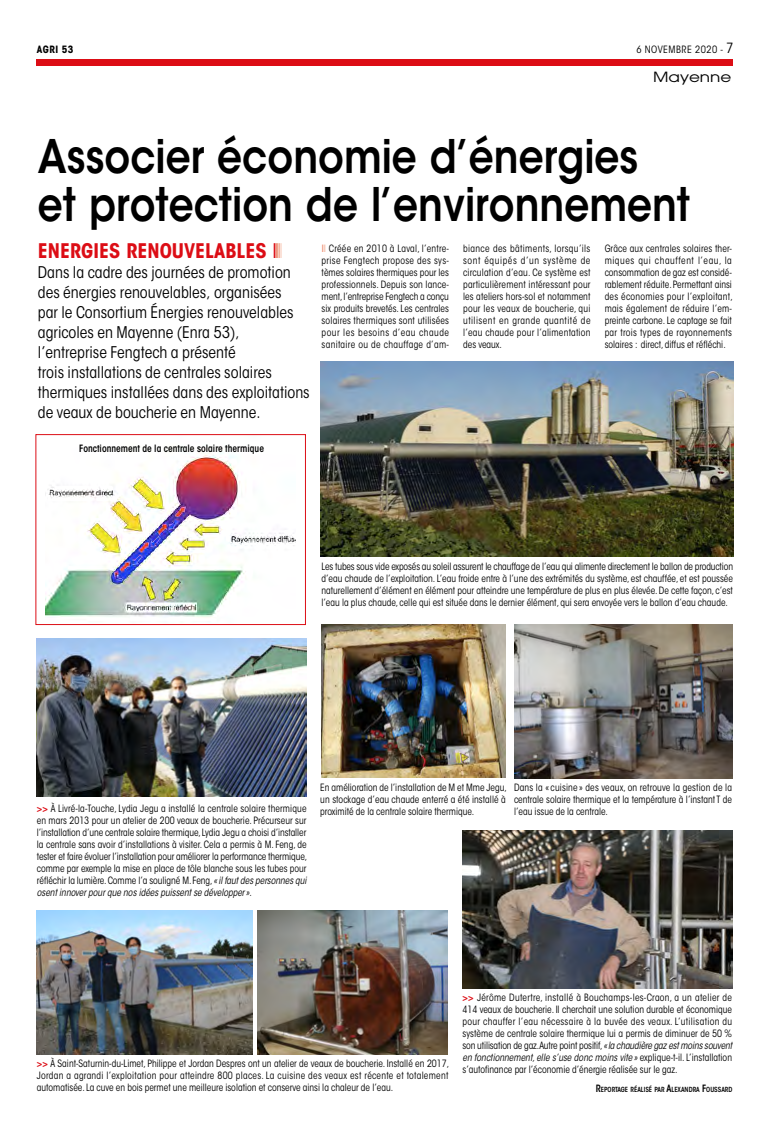
<style>
.page{position:relative;width:769px;height:1134px;background:#fff}
.page>*{position:absolute;margin:0;border:0;box-sizing:border-box;transform-origin:0 0}
.t1{font:46px/48px "ITC Avant Garde MM 575 750";color:#000;scale:.85 1}
.t2{font:20px "ITC Avant Garde MM 740 450";color:#dc0d15}
.t3{font:16px/20px "ITC Avant Garde MM 325 450";color:#000}
.t4{font:14px "Avant Garde";color:#000;scale:1.2 1}
.t5{font:10px/12px "ITC Avant Garde MM 325 450";color:#000;text-align:justify;scale:.95 1}
.t6{font:10px "ITC Avant Garde MM Oblique 325 450";color:#000;scale:.95 1}
.t7{font:10px "ITC Avant Garde MM 580 450";color:#000;scale:.95 1}
.t8{font:10px "ITC Avant Garde MM 325 450";letter-spacing:.05em;color:#000}
.t9{font:10px "ITC Avant Garde MM 740 450";letter-spacing:.05em;color:#000}
.t10{font:7px "ITC Avant Garde MM SC700 580 450";color:#000;scale:.95 1}
.s1{font-size:14px}
.s2{color:#eb8162}
.s3{color:#f3ae95}
.s4{color:#fad8ca}
.s5{font-family:"ITC Avant Garde MM 445 750";color:#fad8ca}
.s6{font-family:"ITC Avant Garde MM 580 450";color:#dc0d15}
.s7{font-family:"ITC Avant Garde MM Oblique 325 450"}
.s8{font-family:"ITC Avant Garde MM 325 450"}
.s9{font-size:10px}
</style>
<div class="page">
<div style="left:37px;top:60px;width:694px;height:5px;background:#dc0d15"></div>
<img style="left:37px;top:639px;width:269px;height:158px">
<img style="left:321px;top:625px;width:184px;height:152px">
<img style="left:514px;top:625px;width:217px;height:153px">
<img style="left:257px;top:911px;width:190px;height:144px">
<img style="left:45px;top:453px;width:251px;height:165px">
<div style="left:35px;top:434px;width:271px;height:191px;border:1px solid #fff"></div>
<img style="left:320px;top:361px;width:412px;height:196px">
<img style="left:37px;top:911px;width:216px;height:144px">
<img style="left:462px;top:830px;width:270px;height:158px">
<p class="t9" style="left:37px;top:44px;width:38px">AGRI 53</p>
<p class="t8" style="left:636px;top:44px;width:99px">6 NOVEMBRE 2020 - <span class="s1">7</span></p>
<h3 class="t4" style="left:652px;top:68px;width:67px">Mayenne</h3>
<h1 class="t1" style="left:38px;top:133px;width:768px">Associer économie d’énergies<br>et protection de l’environnement</h1>
<p class="t5" style="left:321px;top:243px;width:135px"><span class="s2">l</span><span class="s3">l</span><span class="s4">l</span> Créée en 2010 à Laval, l’entre&shy;prise Fengtech propose des sys&shy;tèmes solaires thermiques pour les professionnels. Depuis son lance&shy;ment, l’entreprise Fengtech a conçu six produits brevetés. Les centrales solaires thermiques sont utilisées pour les besoins d’eau chaude sanitaire ou de chauffage d’am-</p>
<p class="t5" style="left:463px;top:243px;width:135px">biance des bâtiments, lorsqu’ils sont équipés d’un système de circulation d’eau. Ce système est particulièrement intéressant pour les ateliers hors-sol et notamment pour les veaux de boucherie, qui utilisent en grande quantité de l’eau chaude pour l’alimentation des veaux.</p>
<p class="t5" style="left:604px;top:243px;width:136px">Grâce aux centrales solaires ther&shy;miques qui chauffent l’eau, la consommation de gaz est considé&shy;rablement réduite. Permettant ainsi des économies pour l’exploitant, mais également de réduire l’em&shy;preinte carbone. Le captage se fait par trois types de rayonnements solaires : direct, diffus et réfléchi.</p>
<h2 class="t2" style="left:38px;top:239px;width:246px">ENERGIES RENOUVELABLES <span class="s5">l</span></h2>
<p class="t3" style="left:38px;top:263px;width:273px">Dans la cadre des journées de promotion des énergies renouvelables, organisées<br>par le Consortium Énergies renouvelables agricoles en Mayenne (Enra 53), l’entreprise Fengtech a présenté<br>trois installations de centrales solaires thermiques installées dans des exploitations de veaux de boucherie en Mayenne.</p>
<p class="t7" style="left:79px;top:443px;width:196px">Fonctionnement de la centrale solaire thermique</p>
<p class="t5" style="left:321px;top:561px;width:434px">Les tubes sous vide exposés au soleil assurent le chauffage de l’eau qui alimente directement le ballon de production d’eau chaude de l’exploitation. L’eau froide entre à l’une des extrémités du système, est chauffée, et est poussée naturellement d’élément en élément pour atteindre une température de plus en plus élevée. De cette façon, c’est l’eau la plus chaude, celle qui est située dans le dernier élément, qui sera envoyée vers le ballon d’eau chaude.</p>
<p class="t5" style="left:37px;top:802px;width:286px"><span class="s6">&gt;&gt;</span> À Livré-la-Touche, Lydia Jegu a installé la centrale solaire thermique en mars 2013 pour un atelier de 200 veaux de boucherie. Précurseur sur l’installation d’une centrale solaire thermique, Lydia Jegu a choisi d’installer la centrale sans avoir d’installations à visiter. Cela a permis à M. Feng, de tester et faire évoluer l’installation pour améliorer la performance thermique, comme par exemple la mise en place de tôle blanche sous les tubes pour réfléchir la lumière. Comme l’a souligné M. Feng, <span class="s7">«il faut des personnes qui</span></p>
<p class="t6" style="left:37px;top:885px;width:228px">osent innover pour que nos idées puissent se développer»<span class="s8">.</span></p>
<p class="t5" style="left:320px;top:781px;width:198px">En amélioration de l’installation de M et Mme Jegu, un stockage d’eau chaude enterré a été installé à proximité de la centrale solaire thermique.</p>
<p class="t5" style="left:513px;top:781px;width:231px">Dans la « cuisine » des veaux, on retrouve la gestion de la centrale solaire thermique et la température à l’instant T de l’eau issue de la centrale.</p>
<p class="t5" style="left:37px;top:1058px;width:435px"><span class="s6">&gt;&gt;</span> À Saint-Saturnin-du-Limet, Philippe et Jordan Despres ont un atelier de veaux de boucherie. Installé en 2017, Jordan a agrandi l’exploitation pour atteindre 800 places. La cuisine des veaux est récente et totalement automatisée. La cuve en bois permet une meilleure isolation et conserve ainsi la chaleur de l’eau.</p>
<p class="t5" style="left:462px;top:992px;width:285px"><span class="s6">&gt;&gt;</span> Jérôme Dutertre, installé à Bouchamps-les-Craon, a un atelier de 414 veaux de boucherie. Il cherchait une solution durable et économique pour chauffer l’eau nécessaire à la buvée des veaux. L’utilisation du système de centrale solaire thermique lui a permis de diminuer de 50 % son utilisation de gaz.Autre point positif, <span class="s7">«la chaudière gaz est moins souvent</span></p>
<p class="t6" style="left:462px;top:1051px;width:285px">en fonctionnement, elle s’use donc moins vite » <span class="s8">explique-t-il. L’installation</span></p>
<p class="t5" style="left:462px;top:1064px;width:228px">s’autofinance par l’économie d’énergie réalisée sur le gaz.</p>
<p class="t10" style="left:595px;top:1085px;width:145px"><span class="s9">R</span>EPORTAGE RÉALISÉ PAR <span class="s9">A</span>LEXANDRA <span class="s9">F</span>OUSSARD</p>
</div>
